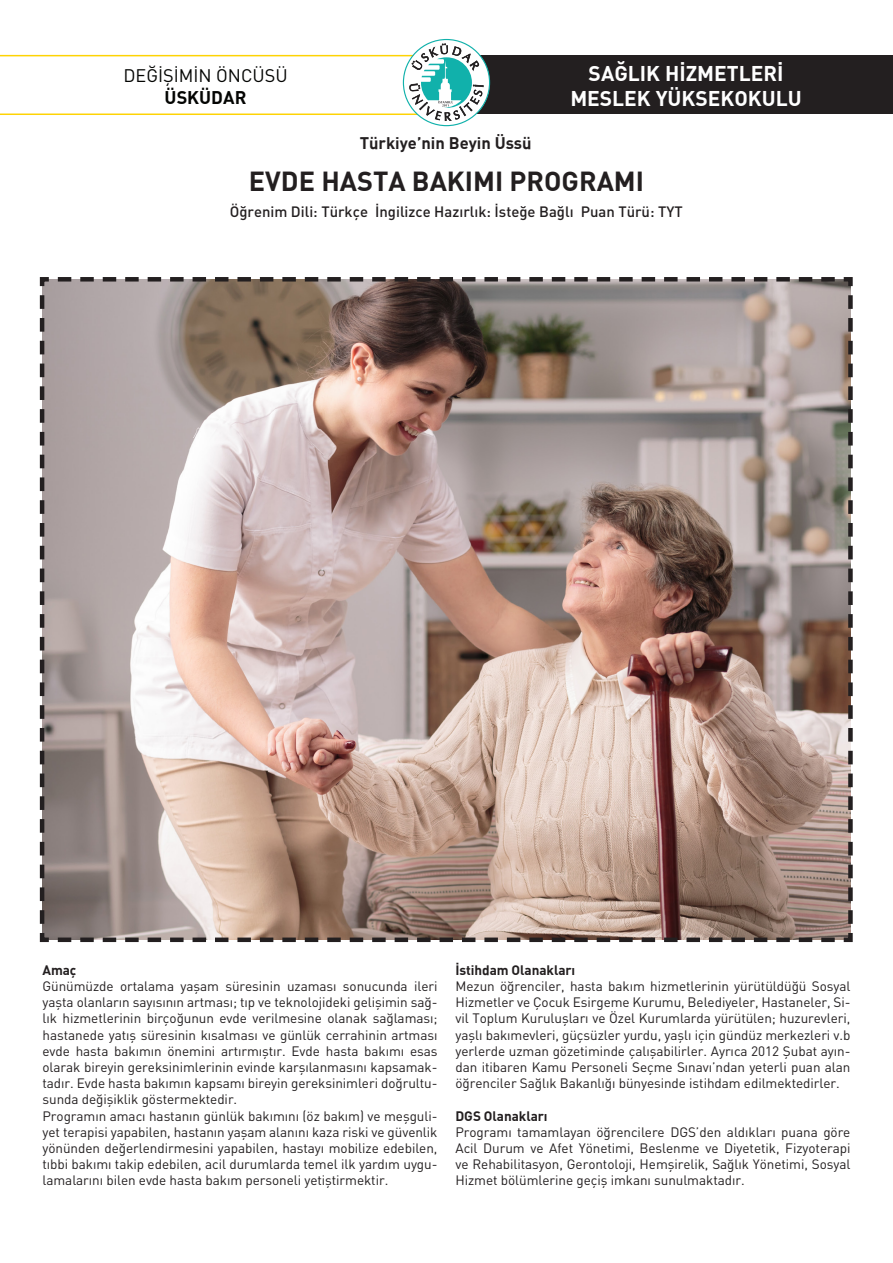
<style>
.page{position:relative;width:893px;height:1263px;background:#fff}
.page>*{position:absolute;margin:0;border:0;box-sizing:border-box;transform-origin:0 0}
.t1{font:700 27px "DIN";color:#231f20}
.t2{font:700 20.85px "DIN";color:#fff}
.t3{font:18px "DIN";color:#040503}
.t4{font:700 18px "DIN";color:#040503}
.t5{font:700 16.5px "DIN";color:#231f20}
.t6{font:500 14.85px "DIN";color:#231f20}
.t7{font:13.5px/16.2px "DIN";letter-spacing:-.005em;color:#231f20;text-align:justify}
.t8{font:700 13.5px "DIN";letter-spacing:-.005em;color:#231f20}
</style>
<div class="page">
<img style="left:39px;top:277px;width:814px;height:666px">
<div style="left:459px;top:55px;width:434px;height:59px;background:#231f20"></div>
<svg style="left:0;top:39px;width:490px;height:87px"></svg>
<p class="t3" style="left:123px;top:64px;width:166px">DEĞİŞİMİN ÖNCÜSÜ</p>
<p class="t4" style="left:165px;top:86px;width:83px">ÜSKÜDAR</p>
<p class="t5" style="left:360px;top:132px;width:173px">Türkiye’nin Beyin Üssü</p>
<p class="t2" style="left:589px;top:60px;width:196px">SAĞLIK HİZMETLERİ</p>
<p class="t2" style="left:570px;top:85px;width:233px">MESLEK YÜKSEKOKULU</p>
<p class="t1" style="left:249px;top:164px;width:397px">EVDE HASTA BAKIMI PROGRAMI</p>
<p class="t6" style="left:230px;top:202px;width:455px">Öğrenim Dili: Türkçe İngilizce Hazırlık: İsteğe Bağlı Puan Türü: TYT</p>
<p class="t8" style="left:43px;top:961px;width:35px">Amaç</p>
<p class="t7" style="left:43px;top:978px;width:396px">Günümüzde ortalama yaşam süresinin uzaması sonucunda ileri yaşta olanların sayısının artması; tıp ve teknolojideki gelişimin sağ&shy;lık hizmetlerinin birçoğunun evde verilmesine olanak sağlaması; hastanede yatış süresinin kısalması ve günlük cerrahinin artması evde hasta bakımın önemini artırmıştır. Evde hasta bakımı esas olarak bireyin gereksinimlerinin evinde karşılanmasını kapsamak&shy;tadır. Evde hasta bakımın kapsamı bireyin gereksinimleri doğrultu&shy;sunda değişiklik göstermektedir.</p>
<p class="t7" style="left:43px;top:1107px;width:396px">Programın amacı hastanın günlük bakımını (öz bakım) ve meşguli&shy;yet terapisi yapabilen, hastanın yaşam alanını kaza riski ve güvenlik yönünden değerlendirmesini yapabilen, hastayı mobilize edebilen, tıbbi bakımı takip edebilen, acil durumlarda temel ilk yardım uygu&shy;lamalarını bilen evde hasta bakım personeli yetiştirmektir.</p>
<p class="t8" style="left:455px;top:961px;width:121px">İstihdam Olanakları</p>
<p class="t7" style="left:455px;top:978px;width:396px">Mezun öğrenciler, hasta bakım hizmetlerinin yürütüldüğü Sosyal Hizmetler ve Çocuk Esirgeme Kurumu, Belediyeler, Hastaneler, Si&shy;vil Toplum Kuruluşları ve Özel Kurumlarda yürütülen; huzurevleri, yaşlı bakımevleri, güçsüzler yurdu, yaşlı için gündüz merkezleri v.b yerlerde uzman gözetiminde çalışabilirler. Ayrıca 2012 Şubat ayın&shy;dan itibaren Kamu Personeli Seçme Sınavı’ndan yeterli puan alan öğrenciler Sağlık Bakanlığı bünyesinde istihdam edilmektedirler.</p>
<p class="t8" style="left:455px;top:1107px;width:94px">DGS Olanakları</p>
<p class="t7" style="left:455px;top:1123px;width:396px">Programı tamamlayan öğrencilere DGS’den aldıkları puana göre Acil Durum ve Afet Yönetimi, Beslenme ve Diyetetik, Fizyoterapi ve Rehabilitasyon, Gerontoloji, Hemşirelik, Sağlık Yönetimi, Sosyal Hizmet bölümlerine geçiş imkanı sunulmaktadır.</p>
</div>
